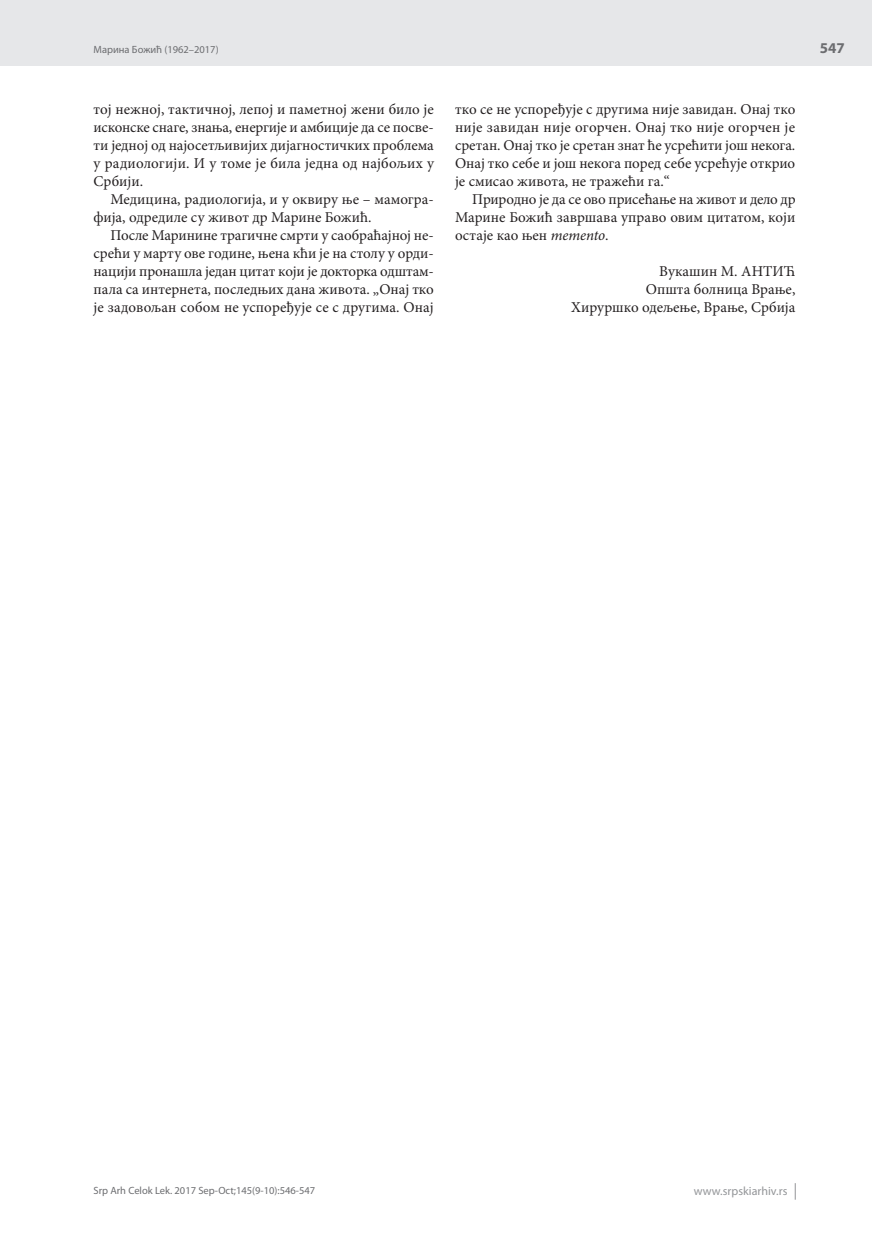
<style>
.page{position:relative;width:872px;height:1234px;background:#fff}
.page>*{position:absolute;margin:0;border:0;box-sizing:border-box;transform-origin:0 0}
.t1{font:15px/18px "Minion Pro";color:#231f20;text-align:justify}
.t2{font:700 15px "Myriad Pro";color:#6c6d70}
.t3{font:12px "Myriad Pro";color:#939598}
.t4{font:10.5px "Myriad Pro";color:#6c6d70}
.s1{font-style:italic}
</style>
<div class="page">
<div style="left:0;top:0;width:872px;height:66px;background:#e6e7e9"></div>
<svg style="left:795px;top:1183px;width:1px;height:16px"></svg>
<p class="t4" style="left:94px;top:43px;width:127px">Марина Божић (1962–2017)</p>
<p class="t1" style="left:94px;top:100px;width:342px">тој нежној, тактичној, лепој и паметној жени било је исконске снаге, знања, енергије и амбиције да се посве&shy;ти једној од најосетљивијих дијагностичких проблема у радиологији. И у томе је била једна од најбољих у Србији.</p>
<p class="t1" style="left:94px;top:190px;width:342px;text-indent:17px">Медицина, радиологија, и у оквиру ње – мамогра&shy;фија, одредиле су живот др Марине Божић.</p>
<p class="t1" style="left:94px;top:226px;width:342px;text-indent:17px">После Маринине трагичне смрти у саобраћајној не&shy;срећи у марту ове године, њена кћи је на столу у орди&shy;нацији пронашла један цитат који је докторка одштам&shy;пала са интернета, последњих дана живота. „Онај тко је задовољан собом не успоређује се с другима. Онај</p>
<p class="t1" style="left:455px;top:100px;width:342px">тко се не успоређује с другима није завидан. Онај тко није завидан није огорчен. Онај тко није огорчен је сретан. Онај тко је сретан знат ће усрећити још некога.<br>Онај тко себе и још некога поред себе усрећује открио је смисао живота, не тражећи га.“</p>
<p class="t1" style="left:455px;top:190px;width:342px;text-indent:17px">Природно је да се ово присећање на живот и дело др Марине Божић завршава управо овим цитатом, који остаје као њен <span class="s1">memento</span>.</p>
<p class="t1" style="left:571px;top:262px;width:226px;text-align:right">Вукашин М. АНТИЋ<br>Општа болница Врање,<br>Хируршко одељење, Врање, Србија</p>
<p class="t2" style="left:820px;top:38px;width:26px">547</p>
<p class="t4" style="left:94px;top:1184px;width:223px">Srp Arh Celok Lek. 2017 Sep-Oct;145(9-10):546-547</p>
<p class="t3" style="left:694px;top:1183px;width:95px">www.srpskiarhiv.rs</p>
</div>
